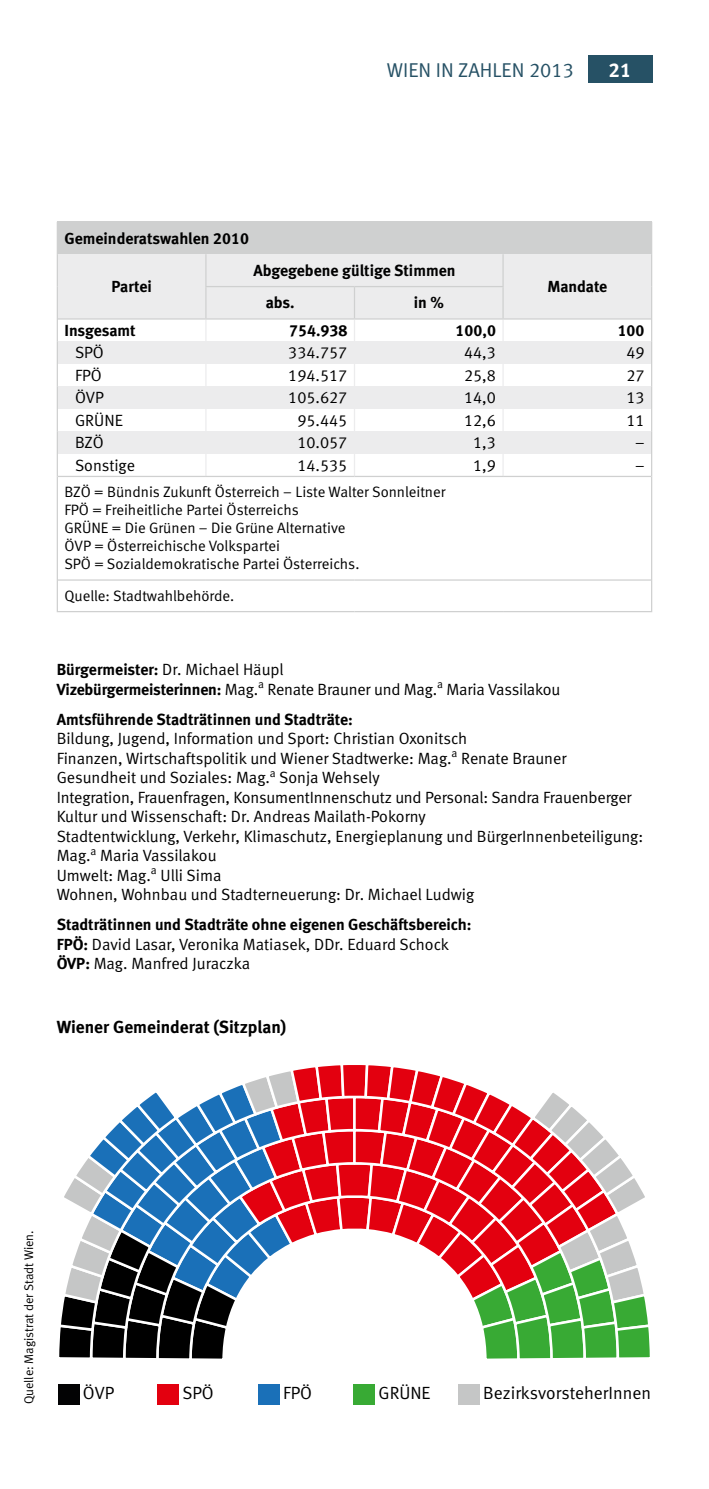
<style>
.page{position:relative;width:709px;height:1489px;background:#fff}
.page>*{position:absolute;margin:0;border:0;box-sizing:border-box;transform-origin:0 0}
.t1{font:20px "Meta Normal LF";color:#265165}
.t2{font:20px "Meta Bold LF";color:#fff}
.t3{font:17.75px "Meta Normal LF";color:#000}
.t4{font:17.5px "Meta Bold LF";color:#000}
.t5{font:16.25px/22.5px "Meta Normal LF";color:#000}
.t6{font:16px "Meta Bold LF";color:#000}
.t7{font:15px/18px "Meta Normal LF";color:#000}
.t8{font:12.5px "Meta Normal LF";color:#000}
.s1{font-family:"Meta Bold LF";font-size:16px}
</style>
<div class="page">
<div style="left:588px;top:56px;width:64px;height:27px;background:#265165"></div>
<div style="left:57px;top:222px;width:594px;height:32px;background:#cfd0d0"></div>
<div style="left:57px;top:254px;width:149px;height:65px;background:#ececed"></div>
<div style="left:206px;top:254px;width:297px;height:32px;background:#ececed"></div>
<div style="left:503px;top:254px;width:148px;height:65px;background:#ececed"></div>
<div style="left:206px;top:286px;width:148px;height:33px;background:#ececed"></div>
<div style="left:354px;top:286px;width:149px;height:33px;background:#ececed"></div>
<div style="left:57px;top:341px;width:149px;height:23px;background:#ececed"></div>
<div style="left:206px;top:341px;width:148px;height:23px;background:#ececed"></div>
<div style="left:354px;top:341px;width:149px;height:23px;background:#ececed"></div>
<div style="left:503px;top:341px;width:148px;height:23px;background:#ececed"></div>
<div style="left:57px;top:386px;width:149px;height:23px;background:#ececed"></div>
<div style="left:206px;top:386px;width:148px;height:23px;background:#ececed"></div>
<div style="left:354px;top:386px;width:149px;height:23px;background:#ececed"></div>
<div style="left:503px;top:386px;width:148px;height:23px;background:#ececed"></div>
<div style="left:57px;top:431px;width:149px;height:23px;background:#ececed"></div>
<div style="left:206px;top:431px;width:148px;height:23px;background:#ececed"></div>
<div style="left:354px;top:431px;width:149px;height:23px;background:#ececed"></div>
<div style="left:503px;top:431px;width:148px;height:23px;background:#ececed"></div>
<svg style="left:57px;top:319px;width:1px;height:157px"></svg>
<svg style="left:651px;top:319px;width:1px;height:157px"></svg>
<svg style="left:205px;top:319px;width:1px;height:157px"></svg>
<svg style="left:354px;top:319px;width:1px;height:157px"></svg>
<svg style="left:502px;top:319px;width:1px;height:157px"></svg>
<hr style="left:651px;top:222px;width:1px;height:32px;background:#cfd0d0">
<hr style="left:57px;top:254px;width:1px;height:32px;background:#cfd0d0">
<hr style="left:651px;top:254px;width:1px;height:32px;background:#cfd0d0">
<hr style="left:57px;top:286px;width:1px;height:33px;background:#cfd0d0">
<hr style="left:651px;top:286px;width:1px;height:33px;background:#cfd0d0">
<hr style="left:58px;top:318px;width:148px;height:1px;background:#cfd0d0">
<hr style="left:206px;top:318px;width:148px;height:1px;background:#cfd0d0">
<hr style="left:354px;top:318px;width:149px;height:1px;background:#cfd0d0">
<hr style="left:503px;top:318px;width:148px;height:1px;background:#cfd0d0">
<hr style="left:205px;top:254px;width:1px;height:32px;background:#cfd0d0">
<hr style="left:502px;top:254px;width:1px;height:32px;background:#cfd0d0">
<hr style="left:205px;top:286px;width:149px;height:1px;background:#cfd0d0">
<hr style="left:205px;top:287px;width:1px;height:31px;background:#cfd0d0">
<hr style="left:354px;top:286px;width:149px;height:1px;background:#cfd0d0">
<hr style="left:502px;top:287px;width:1px;height:31px;background:#cfd0d0">
<hr style="left:354px;top:287px;width:1px;height:31px;background:#cfd0d0">
<hr style="left:58px;top:476px;width:148px;height:1px;background:#cfd0d0">
<hr style="left:206px;top:476px;width:148px;height:1px;background:#cfd0d0">
<hr style="left:354px;top:476px;width:149px;height:1px;background:#cfd0d0">
<hr style="left:503px;top:476px;width:148px;height:1px;background:#cfd0d0">
<hr style="left:57px;top:476px;width:1px;height:104px;background:#cfd0d0">
<hr style="left:57px;top:580px;width:1px;height:31px;background:#cfd0d0">
<hr style="left:57px;top:611px;width:149px;height:1px;background:#cfd0d0">
<hr style="left:206px;top:611px;width:148px;height:1px;background:#cfd0d0">
<hr style="left:354px;top:611px;width:149px;height:1px;background:#cfd0d0">
<hr style="left:503px;top:611px;width:149px;height:1px;background:#cfd0d0">
<hr style="left:651px;top:476px;width:1px;height:104px;background:#cfd0d0">
<hr style="left:58px;top:579px;width:148px;height:1px;background:#cfd0d0">
<hr style="left:206px;top:579px;width:148px;height:1px;background:#cfd0d0">
<hr style="left:354px;top:579px;width:149px;height:1px;background:#cfd0d0">
<hr style="left:503px;top:579px;width:148px;height:1px;background:#cfd0d0">
<hr style="left:651px;top:580px;width:1px;height:31px;background:#cfd0d0">
<svg style="left:59px;top:1065px;width:591px;height:294px"></svg>
<div style="left:58px;top:1383px;width:21px;height:21px;background:#030304"></div>
<div style="left:157px;top:1383px;width:22px;height:21px;background:#e3000f"></div>
<div style="left:258px;top:1383px;width:21px;height:21px;background:#1a70b8"></div>
<div style="left:354px;top:1383px;width:21px;height:21px;background:#38aa34"></div>
<div style="left:458px;top:1383px;width:21px;height:21px;background:#c5c6c6"></div>
<p class="t1" style="left:387px;top:59px;width:188px">WIEN IN ZAHLEN 2013</p>
<p class="t2" style="left:609px;top:58px;width:24px">21</p>
<p class="t6" style="left:64px;top:228px;width:186px">Gemeinderatswahlen 2010</p>
<p class="t6" style="left:111px;top:277px;width:42px">Partei</p>
<p class="t6" style="left:253px;top:261px;width:203px">Abgegebene gültige Stimmen</p>
<p class="t6" style="left:64px;top:321px;width:73px">Insgesamt</p>
<p class="t5" style="left:75px;top:341px;width:61px">SPÖ<br>FPÖ<br>ÖVP<br>GRÜNE<br>BZÖ<br>Sonstige</p>
<p class="t6" style="left:266px;top:293px;width:30px">abs.</p>
<p class="t6" style="left:414px;top:293px;width:32px">in %</p>
<p class="t6" style="left:289px;top:321px;width:60px">754.938</p>
<p class="t5" style="left:288px;top:341px;width:61px;text-align:center">334.757<br>194.517<br>105.627<br>95.445<br>10.057<br>14.535</p>
<p class="t7" style="left:64px;top:483px;width:382px">BZÖ = Bündnis Zukunft Österreich – Liste Walter Sonnleitner FPÖ = Freiheitliche Partei Österreichs<br>GRÜNE = Die Grünen – Die Grüne Alternative<br>ÖVP = Österreichische Volkspartei<br>SPÖ = Sozialdemokratische Partei Österreichs.</p>
<p class="t7" style="left:64px;top:586px;width:171px">Quelle: Stadtwahlbehörde.</p>
<p class="t6" style="left:455px;top:321px;width:42px">100,0</p>
<p class="t5" style="left:464px;top:341px;width:33px;text-align:center">44,3<br>25,8<br>14,0<br>12,6<br>1,3<br>1,9</p>
<p class="t6" style="left:547px;top:277px;width:62px">Mandate</p>
<p class="t6" style="left:617px;top:321px;width:28px">100</p>
<p class="t5" style="left:626px;top:341px;width:20px;text-align:center">49<br>27<br>13<br>11 – –</p>
<p class="t5" style="left:57px;top:659px;width:505px;line-height:19.5px"><span class="s1">Bürgermeister:</span> Dr. Michael Häupl<br><span class="s1">Vizebürgermeisterinnen:</span> Mag.<sup>a</sup> Renate Brauner und Mag.<sup>a</sup> Maria Vassilakou</p>
<p class="t6" style="left:57px;top:709px;width:297px">Amtsführende Stadträtinnen und Stadträte:</p>
<p class="t5" style="left:57px;top:728px;width:588px;line-height:19.5px">Bildung, Jugend, Information und Sport: Christian Oxonitsch<br>Finanzen, Wirtschaftspolitik und Wiener Stadtwerke: Mag.<sup>a</sup> Renate Brauner Gesundheit und Soziales: Mag.<sup>a</sup> Sonja Wehsely<br>Integration, Frauenfragen, KonsumentInnenschutz und Personal: Sandra Frauenberger Kultur und Wissenschaft: Dr. Andreas Mailath-Pokorny<br>Stadtentwicklung, Verkehr, Klimaschutz, Energieplanung und BürgerInnenbeteiligung:<br>Mag.<sup>a</sup> Maria Vassilakou<br>Umwelt: Mag.<sup>a</sup> Ulli Sima<br>Wohnen, Wohnbau und Stadterneuerung: Dr. Michael Ludwig</p>
<p class="t6" style="left:57px;top:915px;width:416px">Stadträtinnen und Stadträte ohne eigenen Geschäftsbereich:</p>
<p class="t5" style="left:57px;top:934px;width:394px;line-height:19.5px"><span class="s1">FPÖ:</span> David Lasar, Veronika Matiasek, DDr. Eduard Schock<br><span class="s1">ÖVP:</span> Mag. Manfred Juraczka</p>
<p class="t4" style="left:57px;top:1016px;width:231px">Wiener Gemeinderat (Sitzplan)</p>
<p class="t8" style="left:22px;top:1404px;width:175px;rotate:-90deg">Quelle: Magistrat der Stadt Wien.</p>
<p class="t3" style="left:83px;top:1382px;width:33px">ÖVP</p>
<p class="t3" style="left:182px;top:1382px;width:33px">SPÖ</p>
<p class="t3" style="left:283px;top:1382px;width:30px">FPÖ</p>
<p class="t3" style="left:378px;top:1382px;width:53px">GRÜNE</p>
<p class="t3" style="left:483px;top:1382px;width:169px">BezirksvorsteherInnen</p>
</div>
